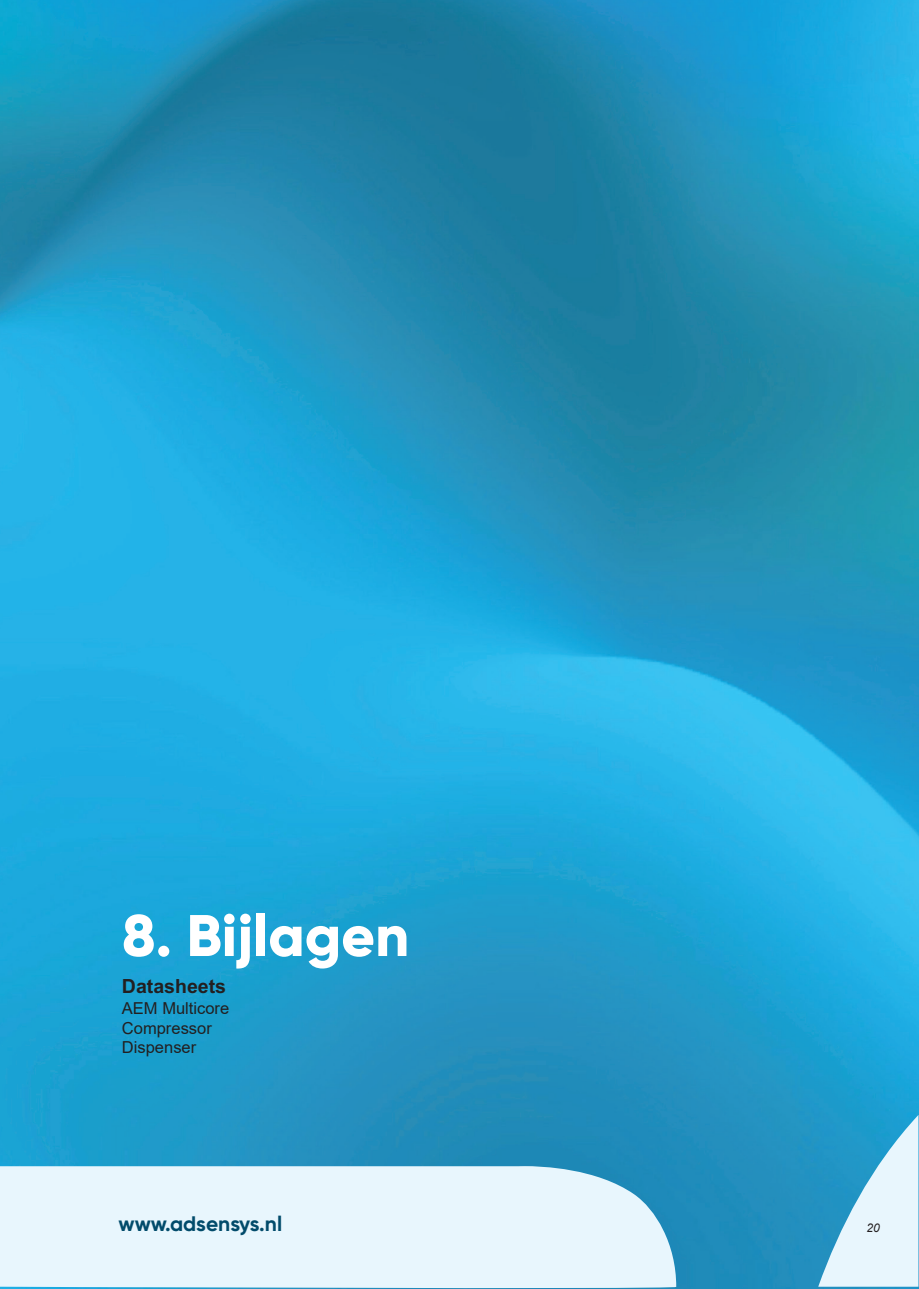
<style>
.page{position:relative;width:919px;height:1289px;background:#fff}
.page>*{position:absolute;margin:0;border:0;box-sizing:border-box;transform-origin:0 0}
.t1{font:800 58.5px "Gilroy";color:#fff}
.t2{font:700 21px "Gilroy";color:#014b6b}
.t3{font:700 19.5px "M Arial";color:#231f20}
.t4{font:16.5px/19.8px "Arial";color:#231f20}
.t5{font:italic 12px "Arial";color:#231f20}
.s1{font-family:"M Arial"}
</style>
<div class="page">
<img style="left:0;top:0;width:918px;height:1114px">
<svg style="left:0;top:1114px;width:918px;height:174px;background:#8fc8e1"></svg>
<h1 class="t1" style="left:122px;top:898px;width:289px">8. Bijlagen</h1>
<p class="t3" style="left:122px;top:974px;width:106px">Datasheets</p>
<p class="t4" style="left:122px;top:997px;width:109px"><span class="s1">AEM</span> Multicore<br>Compressor<br>Dispenser</p>
<p class="t2" style="left:119px;top:1210px;width:165px">www.adsensys.nl</p>
<p class="t5" style="left:866px;top:1219px;width:15px">20</p>
</div>
